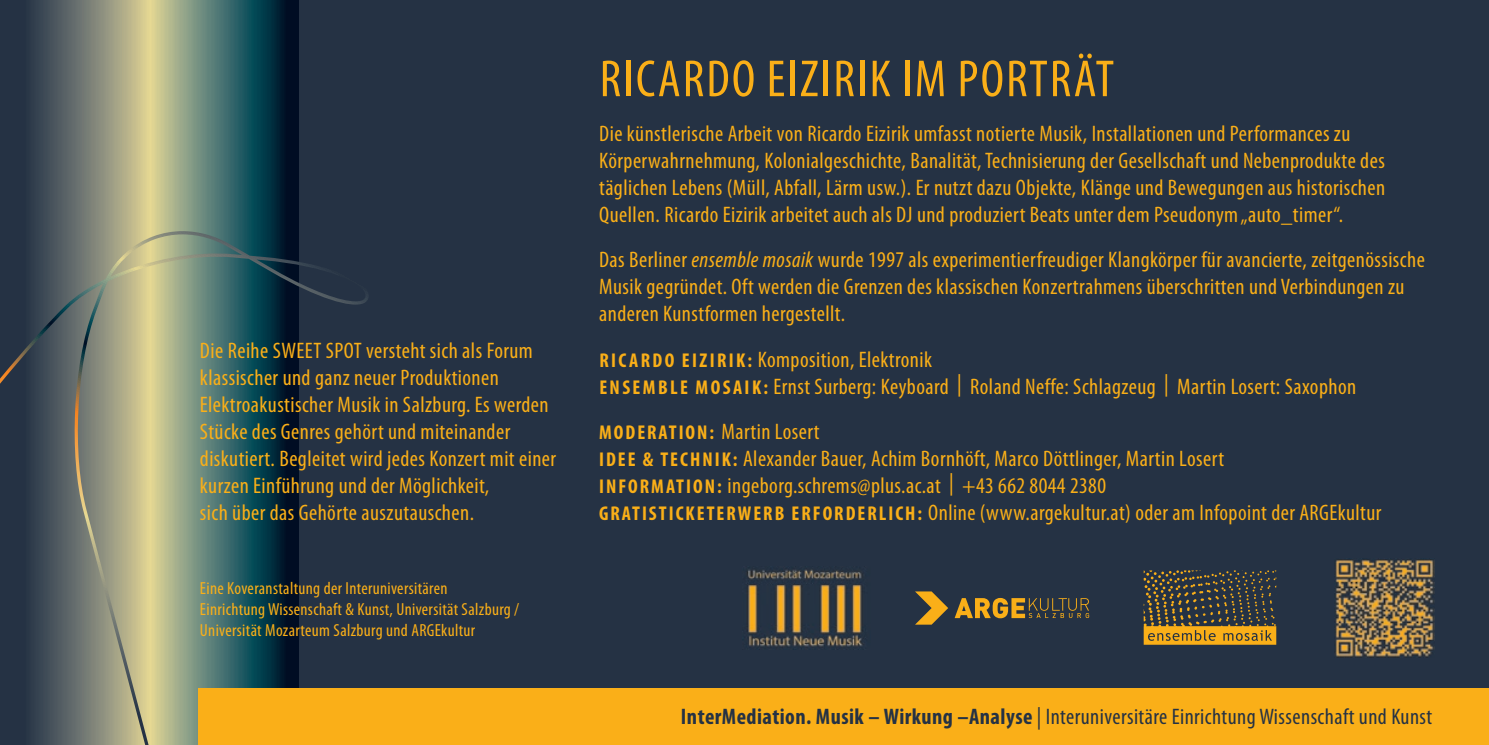
<style>
.page{position:relative;width:1489px;height:745px;background:#fff}
.page>*{position:absolute;margin:0;border:0;box-sizing:border-box;transform-origin:0 0}
.t1{font:condensed 52.5px "Myriad Pro";letter-spacing:.04em;color:#faaf18}
.t2{font:condensed 22.5px/27px "Myriad Pro";letter-spacing:.02em;color:#faaf18}
.t3{font:condensed 22.5px "Myriad Pro";letter-spacing:.02em;color:#253244}
.t4{font:condensed 17.5px/21px "Myriad Pro";letter-spacing:.02em;color:#faaf18}
.s1{font-style:italic}
.s2{font-weight:700;font-size:20px}
.s3{font-weight:700}
</style>
<div class="page">
<div style="left:0;top:0;width:1488px;height:744px;background:#253244"></div>
<svg style="left:32px;top:0;width:266px;height:231px;background:#65786d"></svg>
<svg style="left:0;top:231px;width:368px;height:513px"></svg>
<div style="left:198px;top:687px;width:1290px;height:57px;background:#faaf18"></div>
<svg style="left:915px;top:591px;width:33px;height:33px"></svg>
<svg style="left:954px;top:598px;width:135px;height:20px"></svg>
<img style="left:746px;top:569px;width:117px;height:79px">
<img style="left:1335px;top:558px;width:98px;height:99px">
<svg style="left:1143px;top:570px;width:133px;height:74px"></svg>
<p class="t2" style="left:200px;top:336px;width:357px">Die Reihe SWEET SPOT versteht sich als Forum klassischer und ganz neuer Produktionen Elektroakustischer Musik in Salzburg. Es werden Stücke des Genres gehört und miteinander diskutiert. Begleitet wird jedes Konzert mit einer kurzen Einführung und der Möglichkeit,<br>sich über das Gehörte auszutauschen.</p>
<p class="t4" style="left:200px;top:576px;width:321px">Eine Koveranstaltung der Interuniversitären<br>Einrichtung Wissenschaft &amp; Kunst, Universität Salzburg /<br>Universität Mozarteum Salzburg und ARGEkultur</p>
<h1 class="t1" style="left:599px;top:47px;width:516px">RICARDO EIZIRIK IM PORTRÄT</h1>
<p class="t2" style="left:599px;top:120px;width:787px">Die künstlerische Arbeit von Ricardo Eizirik umfasst notierte Musik, Installationen und Performances zu Körperwahrnehmung, Kolonialgeschichte, Banalität, Technisierung der Gesellschaft und Nebenprodukte des täglichen Lebens (Müll, Abfall, Lärm usw.). Er nutzt dazu Objekte, Klänge und Bewegungen aus historischen Quellen. Ricardo Eizirik arbeitet auch als DJ und produziert Beats unter dem Pseudonym „auto_timer“.</p>
<p class="t2" style="left:599px;top:246px;width:827px">Das Berliner <span class="s1">ensemble mosaik</span> wurde 1997 als experimentierfreudiger Klangkörper für avancierte, zeitgenössische<br>Musik gegründet. Oft werden die Grenzen des klassischen Konzertrahmens überschritten und Verbindungen zu anderen Kunstformen hergestellt.</p>
<p class="t2" style="left:599px;top:345px;width:758px"><span class="s2">RICARDO EIZIRIK:</span> Komposition, Elektronik<br><span class="s2">ENSEMBLE MOSAIK:</span> Ernst Surberg: Keyboard | Roland Neffe: Schlagzeug | Martin Losert: Saxophon</p>
<p class="t2" style="left:599px;top:417px;width:783px"><span class="s2">MODERATION:</span> Martin Losert<br><span class="s2">IDEE &amp; TECHNIK:</span> Alexander Bauer, Achim Bornhöft, Marco Döttlinger, Martin Losert<br><span class="s2">INFORMATION:</span> ingeborg.schrems@plus.ac.at | +43 662 8044 2380<br><span class="s2">GRATISTICKETERWERB ERFORDERLICH:</span> Online (www.argekultur.at) oder am Infopoint der ARGEkultur</p>
<p class="t3" style="left:681px;top:702px;width:752px"><span class="s3">InterMediation. Musik – Wirkung –Analyse</span> | Interuniversitäre Einrichtung Wissenschaft und Kunst</p>
</div>
